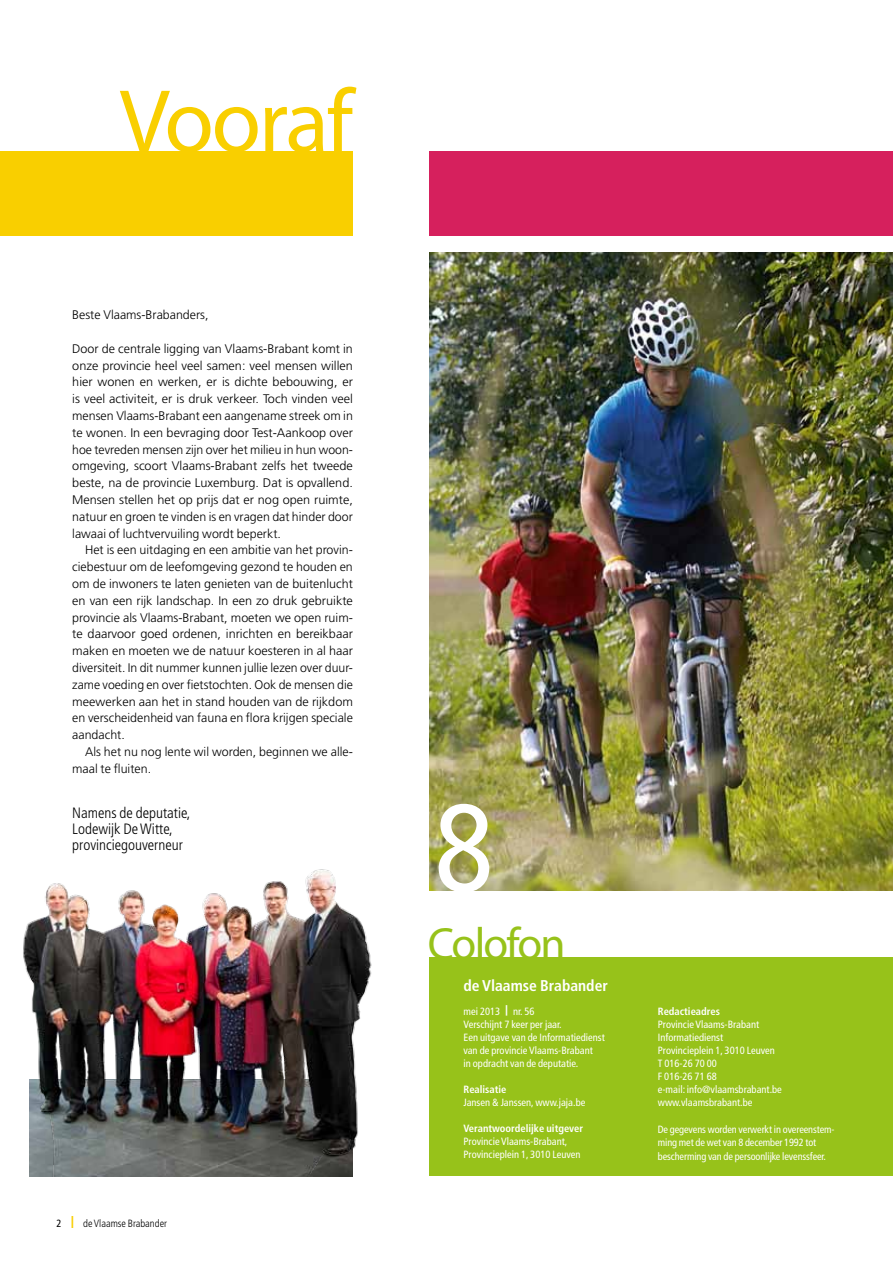
<style>
.page{position:relative;width:893px;height:1263px;background:#fff}
.page>*{position:absolute;margin:0;border:0;box-sizing:border-box;transform-origin:0 0}
.t1{font:condensed 124.5px "Frutiger LT";color:#fff}
.t2{font:90px "Myriad Pro";letter-spacing:-.025em;color:#f9cf00}
.t3{font:45.3px "Myriad Pro";letter-spacing:-.04em;color:#97c21a}
.t4{font:700 condensed 15.6px "Frutiger LT";color:#fff}
.t5{font:300 condensed 15px/16px "Frutiger LT";color:#000}
.t6{font:300 12.45px/16.8px "Frutiger LT";color:#000;text-align:justify}
.t7{font:condensed 10.5px/13px "Frutiger LT";color:#fff}
.t8{font:700 condensed 10.5px "Frutiger LT";color:#fff}
.t9{font:300 condensed 10.5px "Frutiger LT";color:#000}
.s1{font-weight:400}
.s2{font-weight:900;font-stretch:normal;font-size:12px;color:#f9cf00}
.s3{font-weight:900;font-stretch:normal}
</style>
<div class="page">
<img style="left:429px;top:252px;width:464px;height:638px">
<div style="left:0;top:151px;width:353px;height:84px;background:#f9cf00"></div>
<div style="left:429px;top:958px;width:464px;height:218px;background:#97c21a"></div>
<div style="left:429px;top:151px;width:464px;height:84px;background:#d6205d"></div>
<img style="left:23px;top:869px;width:349px;height:307px">
<h2 class="t2" style="left:119px;top:66px;width:235px">Vooraf</h2>
<p class="t6" style="left:72px;top:307px;width:138px">Beste Vlaams-Brabanders,</p>
<p class="t6" style="left:72px;top:340px;width:282px">Door de centrale ligging van Vlaams-Brabant komt in onze provincie heel veel samen: veel mensen willen hier wonen en werken, er is dichte bebouwing, er is veel activiteit, er is druk verkeer. Toch vinden veel mensen Vlaams-Brabant een aangename streek om in te wonen. In een bevraging door Test-Aankoop over hoe tevreden mensen zijn over het milieu in hun woon&shy;omgeving, scoort Vlaams-Brabant zelfs het tweede beste, na de provincie Luxemburg. Dat is opvallend.<br>Mensen stellen het op prijs dat er nog open ruimte, natuur en groen te vinden is en vragen dat hinder door lawaai of luchtvervuiling wordt beperkt.</p>
<p class="t6" style="left:72px;top:542px;width:282px;text-indent:13px">Het is een uitdaging en een ambitie van het provin&shy;ciebestuur om de leefomgeving gezond te houden en om de inwoners te laten genieten van de buitenlucht en van een rijk landschap. In een zo druk gebruikte provincie als Vlaams-Brabant, moeten we open ruim&shy;te daarvoor goed ordenen, inrichten en bereikbaar maken en moeten we de natuur koesteren in al haar diversiteit. In dit nummer kunnen jullie lezen over duur&shy;zame voeding en over fietstochten. Ook de mensen die meewerken aan het in stand houden van de rijkdom en verscheidenheid van fauna en flora krijgen speciale aandacht.</p>
<p class="t6" style="left:72px;top:743px;width:282px;text-indent:13px">Als het nu nog lente wil worden, beginnen we alle&shy;maal te fluiten.</p>
<p class="t5" style="left:72px;top:805px;width:120px">Namens de deputatie,<br>Lodewijk De Witte, provinciegouverneur</p>
<p class="t9" style="left:56px;top:1217px;width:112px"><span class="s1">2</span> <span class="s2">|</span> de Vlaamse Brabander</p>
<h1 class="t1" style="left:434px;top:776px;width:61px">8</h1>
<h3 class="t3" style="left:428px;top:916px;width:139px">Colofon</h3>
<p class="t4" style="left:463px;top:977px;width:146px">de Vlaamse Brabander</p>
<p class="t7" style="left:463px;top:1005px;width:143px">mei 2013 <span class="s3">|</span> nr. 56<br>Verschijnt 7 keer per jaar.<br>Een uitgave van de Informatiedienst van de provincie Vlaams-Brabant<br>in opdracht van de deputatie.</p>
<p class="t8" style="left:463px;top:1083px;width:44px">Realisatie</p>
<p class="t7" style="left:463px;top:1096px;width:123px">Jansen &amp; Janssen, www.jaja.be</p>
<p class="t8" style="left:463px;top:1122px;width:121px">Verantwoordelijke uitgever</p>
<p class="t7" style="left:463px;top:1135px;width:119px">Provincie Vlaams-Brabant,<br>Provincieplein 1, 3010 Leuven</p>
<p class="t8" style="left:658px;top:1005px;width:64px">Redactieadres</p>
<p class="t7" style="left:658px;top:1018px;width:126px">Provincie Vlaams-Brabant<br>Informatiedienst<br>Provincieplein 1, 3010 Leuven<br>T 016-26 70 00<br>F 016-26 71 68<br>e-mail: info@vlaamsbrabant.be www.vlaamsbrabant.be</p>
<p class="t7" style="left:658px;top:1122px;width:178px;line-height:13.5px">De gegevens worden verwerkt in overeenstem&shy;ming met de wet van 8 december 1992 tot bescherming van de persoonlijke levenssfeer.</p>
</div>
